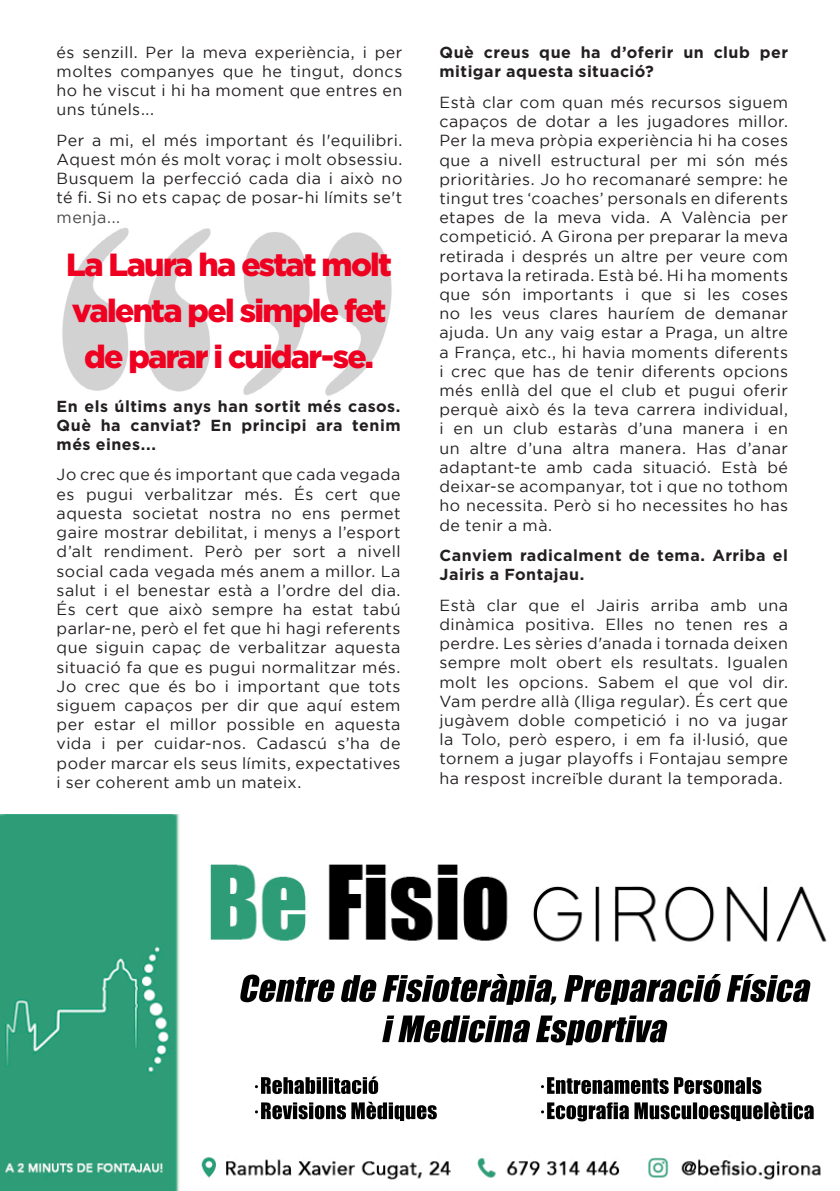
<style>
.page{position:relative;width:840px;height:1191px;background:#fff}
.page>*{position:absolute;margin:0;border:0;box-sizing:border-box;transform-origin:0 0}
.t1{font:900 32px/46px "Gotham";letter-spacing:-.055em;color:#ef0021;text-align:center}
.t2{font:16px/19.2px "Gotham";letter-spacing:.03em;color:#231f20;text-align:justify}
.t3{font:700 16px/19.2px "Gotham";letter-spacing:.03em;color:#231f20}
</style>
<div class="page">
<img style="left:0;top:814px;width:827px;height:377px">
<img style="left:240px;top:974px;width:569px;height:28px">
<img style="left:386px;top:1015px;width:280px;height:30px">
<img style="left:62px;top:227px;width:330px;height:169px">
<p class="t2" style="left:57px;top:42px;width:347px">és senzill. Per la meva experiència, i per moltes companyes que he tingut, doncs ho he viscut i hi ha moment que entres en uns túnels...</p>
<p class="t2" style="left:57px;top:130px;width:347px">Per a mi, el més important és l'equilibri.<br>Aquest món és molt voraç i molt obsessiu.<br>Busquem la perfecció cada dia i això no té fi. Si no ets capaç de posar-hi límits se't menja...</p>
<h1 class="t1" style="left:66px;top:241px;width:327px">La Laura ha estat molt valenta pel simple fet de parar i cuidar-se.</h1>
<p class="t3" style="left:57px;top:396px;width:345px;text-align:justify">En els últims anys han sortit més casos.<br>Què ha canviat? En principi ara tenim més eines...</p>
<p class="t2" style="left:57px;top:465px;width:345px">Jo crec que és important que cada vegada es pugui verbalitzar més. És cert que aquesta societat nostra no ens permet gaire mostrar debilitat, i menys a l’esport d’alt rendiment. Però per sort a nivell social cada vegada més anem a millor. La salut i el benestar està a l’ordre del dia.<br>És cert que això sempre ha estat tabú parlar-ne, però el fet que hi hagi referents que siguin capaç de verbalitzar aquesta situació fa que es pugui normalitzar més.<br>Jo crec que és bo i important que tots siguem capaços per dir que aquí estem per estar el millor possible en aquesta vida i per cuidar-nos. Cadascú s’ha de poder marcar els seus límits, expectatives i ser coherent amb un mateix.</p>
<p class="t3" style="left:439px;top:43px;width:350px">Què creus que ha d’oferir un club per mitigar aquesta situació?</p>
<p class="t2" style="left:439px;top:92px;width:350px">Està clar com quan més recursos siguem capaços de dotar a les jugadores millor.<br>Per la meva pròpia experiència hi ha coses que a nivell estructural per mi són més prioritàries. Jo ho recomanaré sempre: he tingut tres ‘coaches’ personals en diferents etapes de la meva vida. A València per competició. A Girona per preparar la meva retirada i després un altre per veure com portava la retirada. Està bé. Hi ha moments que són importants i que si les coses no les veus clares hauríem de demanar ajuda. Un any vaig estar a Praga, un altre a França, etc., hi havia moments diferents i crec que has de tenir diferents opcions més enllà del que el club et pugui oferir perquè això és la teva carrera individual, i en un club estaràs d’una manera i en un altre d’una altra manera. Has d’anar adaptant-te amb cada situació. Està bé deixar-se acompanyar, tot i que no tothom ho necessita. Però si ho necessites ho has de tenir a mà.</p>
<p class="t3" style="left:439px;top:545px;width:350px">Canviem radicalment de tema. Arriba el<br>Jairis a Fontajau.</p>
<p class="t2" style="left:439px;top:595px;width:350px">Està clar que el Jairis arriba amb una dinàmica positiva. Elles no tenen res a perdre. Les sèries d'anada i tornada deixen sempre molt obert els resultats. Igualen molt les opcions. Sabem el que vol dir.<br>Vam perdre allà (lliga regular). És cert que jugàvem doble competició i no va jugar la Tolo, però espero, i em fa il·lusió, que tornem a jugar playoffs i Fontajau sempre ha respost increïble durant la temporada.</p>
</div>
